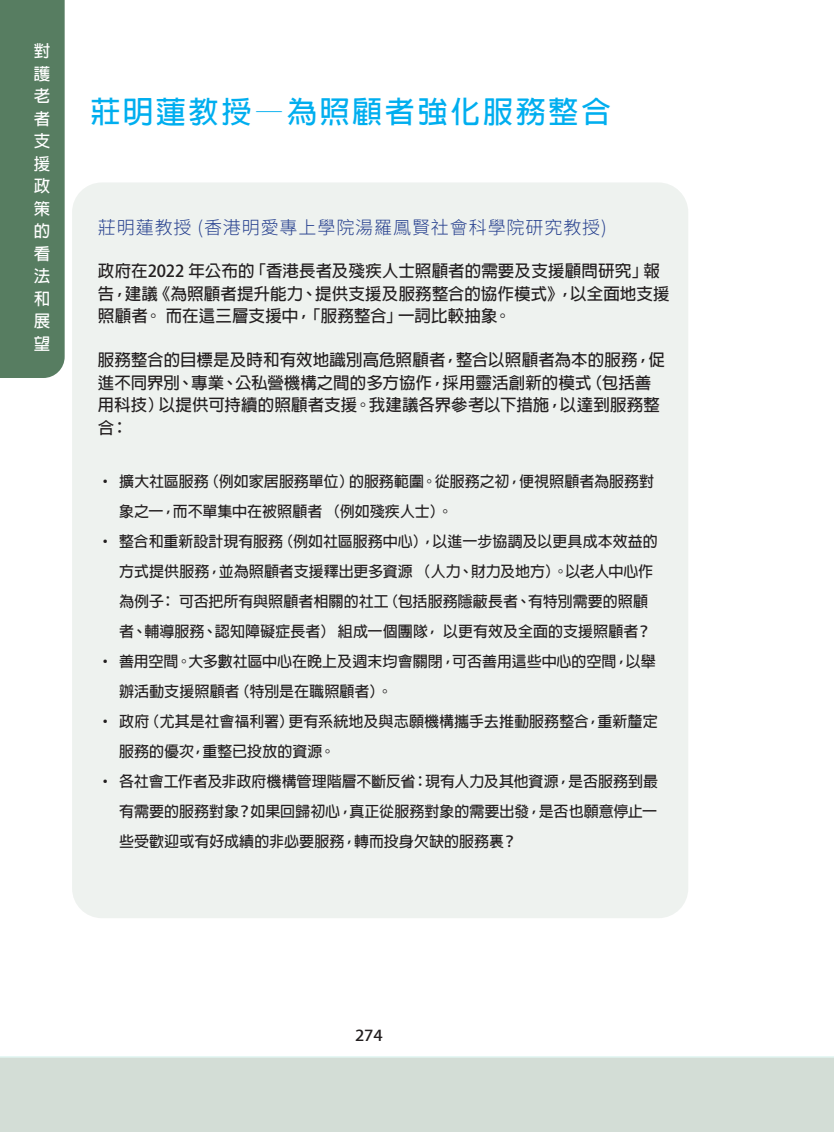
<style>
.page{position:relative;width:834px;height:1132px;background:#fff}
.page>*{position:absolute;margin:0;border:0;box-sizing:border-box;transform-origin:0 0}
.大標題{font:700 30px "Adobe Fan Heiti Std";letter-spacing:.09em;color:#00aeef}
.小標題{font:300 18px "Source Han Sans HK";letter-spacing:.05em;color:#253f8e}
.內文{font:700 16.5px/22.5px "Adobe Fan Heiti Std";letter-spacing:.005em;color:#231f20}
.t1{font:700 16.5px/22.5px "Adobe Fan Heiti Std";color:#fff;text-align:justify}
.t2{font:700 15px/30px "Adobe Fan Heiti Std";color:#231f20}
.t3{font:700 15px "Adobe Fan Heiti Std";color:#231f20;scale:1.1 1}
</style>
<div class="page">
<div style="left:0;top:0;width:65px;height:378px;background:#577d61"></div>
<div style="left:0;top:1056px;width:833px;height:75px;background:#d3ddd6"></div>
<div style="left:72px;top:182px;width:616px;height:735px;background:#eef2ef;border-radius:30px"></div>
<p class="t1" style="left:34px;top:40px;width:18px">對護老者支援政策的看法和展望</p>
<p class="大標題" style="left:90px;top:94px;width:522px">莊明蓮教授—為照顧者強化服務整合</p>
<p class="小標題" style="left:98px;top:217px;width:510px">莊明蓮教授 (香港明愛專上學院湯羅鳳賢社會科學院研究教授)</p>
<p class="內文" style="left:98px;top:260px;width:573px">政府在2022 年公布的「香港長者及殘疾人士照顧者的需要及支援顧問研究」報告，建議《為照顧者提升能力、提供支援及服務整合的協作模式》，以全面地支援照顧者。而在這三層支援中，「服務整合」一詞比較抽象。</p>
<p class="內文" style="left:98px;top:349px;width:568px">服務整合的目標是及時和有效地識別高危照顧者，整合以照顧者為本的服務，促進不同界別、專業、公私營機構之間的多方協作，採用靈活創新的模式（包括善用科技）以提供可持續的照顧者支援。我建議各界參考以下措施，以達到服務整合：</p>
<p class="t2" style="left:119px;top:466px;width:536px;text-indent:-21px">• 擴大社區服務（例如家居服務單位）的服務範圍。從服務之初，便視照顧者為服務對象之一，而不單集中在被照顧者（例如殘疾人士）。</p>
<p class="t2" style="left:119px;top:526px;width:540px;text-indent:-21px">• 整合和重新設計現有服務（例如社區服務中心），以進一步協調及以更具成本效益的方式提供服務，並為照顧者支援釋出更多資源（人力、財力及地方）。以老人中心作為例子：可否把所有與照顧者相關的社工（包括服務隱蔽長者、有特別需要的照顧者、輔導服務、認知障礙症長者）組成一個團隊，以更有效及全面的支援照顧者？</p>
<p class="t2" style="left:119px;top:646px;width:538px;text-indent:-21px">• 善用空間。大多數社區中心在晚上及週末均會關閉，可否善用這些中心的空間，以舉辦活動支援照顧者（特別是在職照顧者）。</p>
<p class="t2" style="left:119px;top:706px;width:540px;text-indent:-21px">• 政府（尤其是社會福利署）更有系統地及與志願機構攜手去推動服務整合，重新釐定服務的優次，重整已投放的資源。</p>
<p class="t2" style="left:119px;top:766px;width:540px;text-align:justify;text-indent:-21px">• 各社會工作者及非政府機構管理階層不斷反省：現有人力及其他資源，是否服務到最有需要的服務對象？如果回歸初心，真正從服務對象的需要出發，是否也願意停止一些受歡迎或有好成績的非必要服務，轉而投身欠缺的服務裏？</p>
<p class="t3" style="left:355px;top:1025px;width:27px">274</p>
</div>
